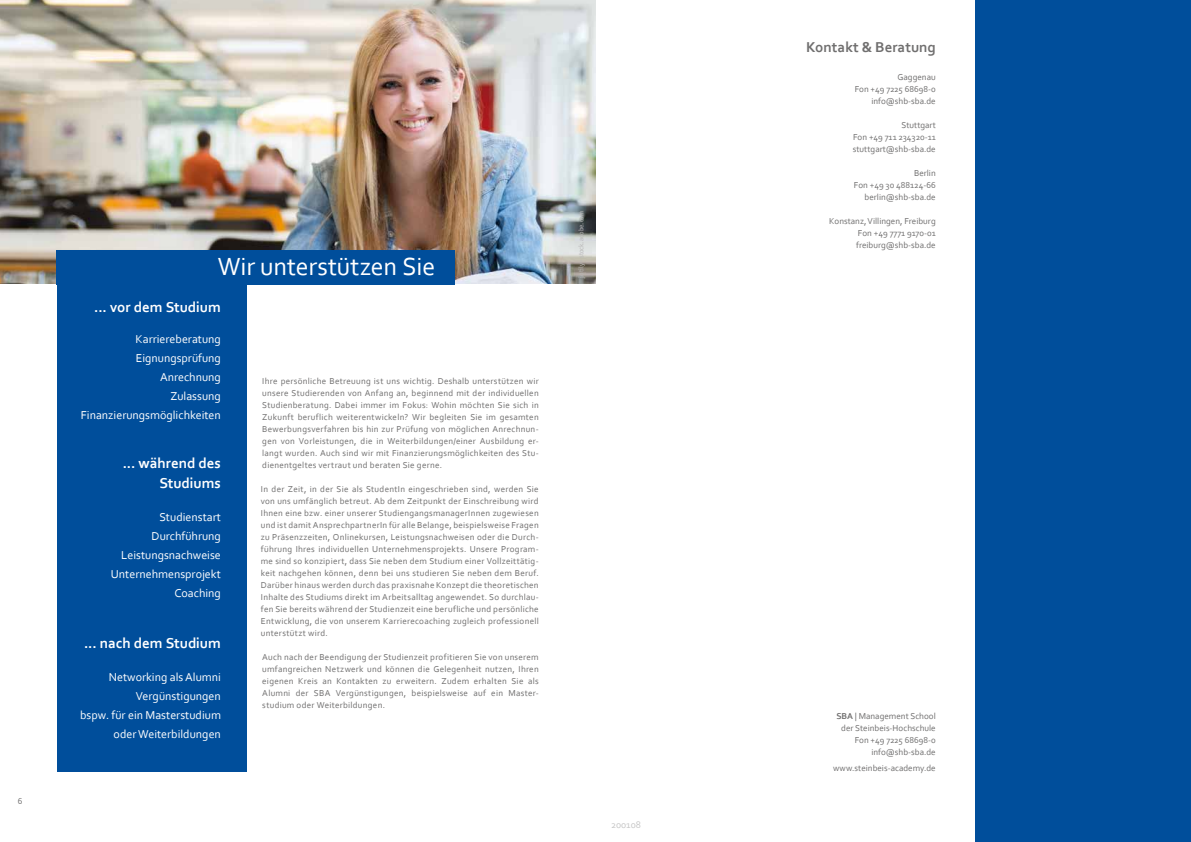
<style>
.page{position:relative;width:1191px;height:842px;background:#fff}
.page>*{position:absolute;margin:0;border:0;box-sizing:border-box;transform-origin:0 0}
.t1{font:26px "Corbel";letter-spacing:-.01em;color:#fff}
.t2{font:700 15px/20px "Corbel";letter-spacing:-.005em;color:#fff;text-align:right}
.t3{font:700 15px "Corbel";color:#706f6f}
.t4{font:12px/19px "Corbel";color:#fff;text-align:right}
.t5{font:10px "Corbel";color:#c6c6c6}
.t6{font:9px/12px "Corbel";color:#706f6f;text-align:justify}
.t7{font:7px "Officina Sans ITC Std";color:#b7b6b6}
.s1{font-weight:700}
</style>
<div class="page">
<div style="left:976px;top:0;width:215px;height:842px;background:#004e9b"></div>
<img style="left:0;top:0;width:595px;height:283px">
<div style="left:57px;top:251px;width:190px;height:520px;background:#004e9b"></div>
<div style="left:57px;top:251px;width:398px;height:34px;background:#004e9b"></div>
<p class="t6" style="left:18px;top:795px;width:6px">6</p>
<h1 class="t1" style="left:218px;top:250px;width:219px">Wir unterstützen Sie</h1>
<h2 class="t2" style="left:94px;top:297px;width:128px">... vor dem Studium</h2>
<h3 class="t4" style="left:81px;top:329px;width:142px">Karriereberatung<br>Eignungsprüfung<br>Anrechnung<br>Zulassung<br>Finanzierungsmöglichkeiten</h3>
<h2 class="t2" style="left:123px;top:453px;width:100px">... während des<br>Studiums</h2>
<h3 class="t4" style="left:111px;top:507px;width:111px">Studienstart<br>Durchführung<br>Leistungsnachweise<br>Unternehmensprojekt<br>Coaching</h3>
<h2 class="t2" style="left:84px;top:633px;width:138px">... nach dem Studium</h2>
<h3 class="t4" style="left:80px;top:667px;width:142px">Networking als Alumni<br>Vergünstigungen<br>bspw. für ein Masterstudium oder Weiterbildungen</h3>
<p class="t6" style="left:262px;top:375px;width:278px">Ihre persönliche Betreuung ist uns wichtig. Deshalb unterstützen wir unsere Studierenden von Anfang an, beginnend mit der individuellen Studienberatung. Dabei immer im Fokus: Wohin möchten Sie sich in Zukunft beruflich weiterentwickeln? Wir begleiten Sie im gesamten Bewerbungsverfahren bis hin zur Prüfung von möglichen Anrechnun&shy;gen von Vorleistungen, die in Weiterbildungen/einer Ausbildung er&shy;langt wurden. Auch sind wir mit Finanzierungsmöglichkeiten des Stu&shy;dienentgeltes vertraut und beraten Sie gerne.</p>
<p class="t6" style="left:261px;top:483px;width:279px">In der Zeit, in der Sie als StudentIn eingeschrieben sind, werden Sie von uns umfänglich betreut. Ab dem Zeitpunkt der Einschreibung wird Ihnen eine bzw. einer unserer StudiengangsmanagerInnen zugewiesen und ist damit AnsprechpartnerIn für alle Belange, beispielsweise Fragen zu Präsenzzeiten, Onlinekursen, Leistungsnachweisen oder die Durch&shy;führung Ihres individuellen Unternehmensprojekts. Unsere Program&shy;me sind so konzipiert, dass Sie neben dem Studium einer Vollzeittätig&shy;keit nachgehen können, denn bei uns studieren Sie neben dem Beruf.<br>Darüber hinaus werden durch das praxisnahe Konzept die theoretischen Inhalte des Studiums direkt im Arbeitsalltag angewendet. So durchlau&shy;fen Sie bereits während der Studienzeit eine berufliche und persönliche Entwicklung, die von unserem Karrierecoaching zugleich professionell unterstützt wird.</p>
<p class="t6" style="left:262px;top:651px;width:278px">Auch nach der Beendigung der Studienzeit profitieren Sie von unserem umfangreichen Netzwerk und können die Gelegenheit nutzen, Ihren eigenen Kreis an Kontakten zu erweitern. Zudem erhalten Sie als Alumni der SBA Vergünstigungen, beispielsweise auf ein Master&shy;studium oder Weiterbildungen.</p>
<p class="t7" style="left:577px;top:277px;width:68px;rotate:-90deg">jotily− stock.adobe.com</p>
<p class="t5" style="left:611px;top:818px;width:31px">200108</p>
<h2 class="t3" style="left:806px;top:38px;width:131px">Kontakt &amp; Beratung</h2>
<p class="t6" style="left:854px;top:71px;width:83px;text-align:right">Gaggenau<br>Fon +49 7225 68698-0 info@shb-sba.de</p>
<p class="t6" style="left:853px;top:119px;width:84px;text-indent:49px">Stuttgart Fon +49 711 234320-11 stuttgart@shb-sba.de</p>
<p class="t6" style="left:854px;top:167px;width:83px;text-align:right">Berlin<br>Fon +49 30 488124-66 berlin@shb-sba.de</p>
<p class="t6" style="left:856px;top:215px;width:81px;text-indent:-27px">Konstanz, Villingen, Freiburg Fon +49 7771 9170-01 freiburg@shb-sba.de</p>
<p class="t6" style="left:836px;top:710px;width:101px;text-align:right"><span class="s1">SBA</span> | Management School der Steinbeis-Hochschule<br>Fon +49 7225 68698-0 info@shb-sba.de</p>
<p class="t6" style="left:833px;top:762px;width:104px">www.steinbeis-academy.de</p>
</div>
